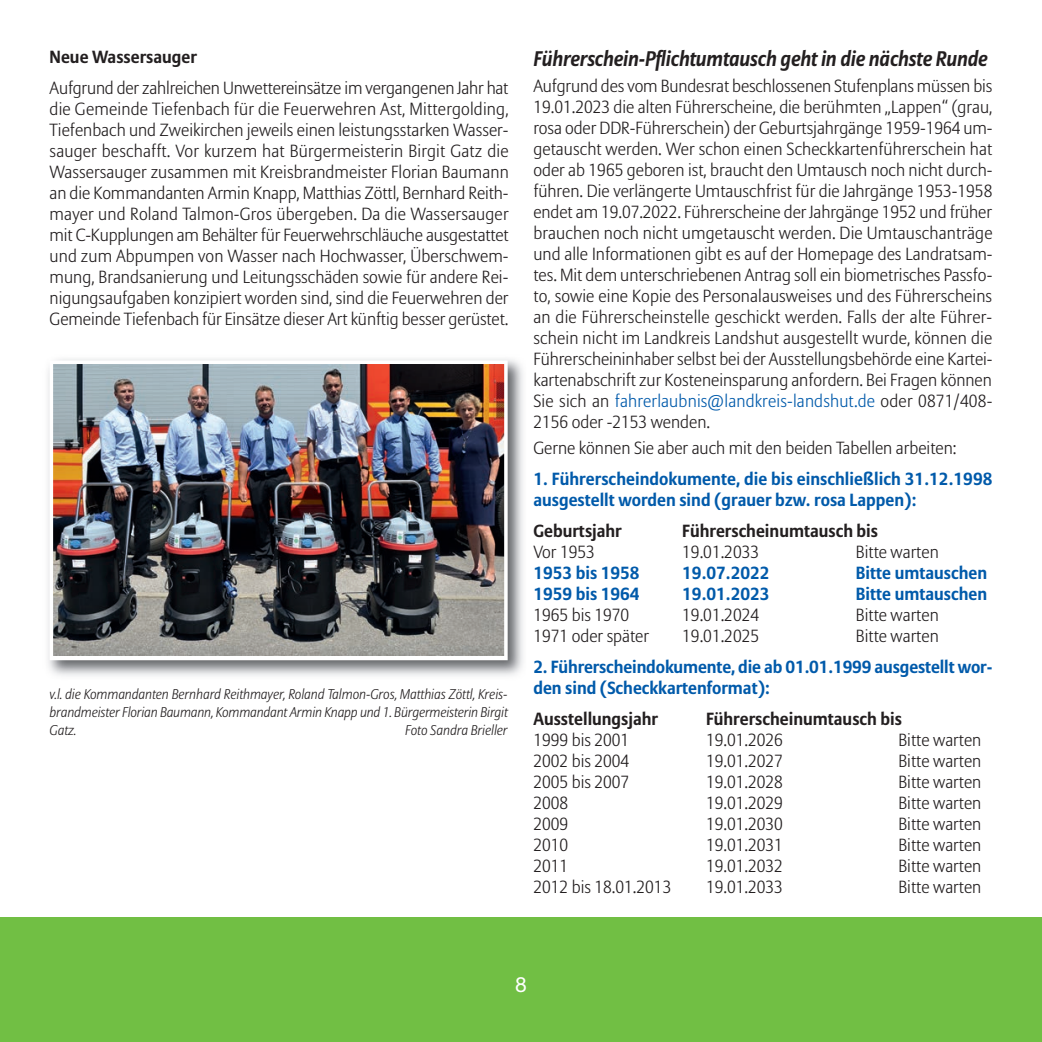
<style>
.page{position:relative;width:1042px;height:1042px;background:#fff}
.page>*{position:absolute;margin:0;border:0;box-sizing:border-box;transform-origin:0 0}
.t1{font:italic 700 21px "Allianz Sans";letter-spacing:-.01em;color:#231f20;scale:.94 1}
.t2{font:21px "Helvetica Neue";color:#fff}
.t3{font:300 17.5px/21px "Allianz Sans";color:#231f20;text-align:justify}
.t4{font:700 17.5px/21px "Allianz Sans";color:#015aaa}
.t5{font:700 17.5px "Allianz Sans";color:#231f20}
.t6{font:italic 300 14px/17.5px "Allianz Sans";letter-spacing:-.01em;color:#231f20;text-align:justify}
.s1{color:#015aaa}
</style>
<div class="page">
<div style="left:0;top:918px;width:1042px;height:124px;background:#71bf44"></div>
<img style="left:47px;top:359px;width:476px;height:317px">
<img style="left:55px;top:365px;width:448px;height:290px">
<div style="left:50px;top:360px;width:458px;height:300px;border:4px solid #fff"></div>
<p class="t5" style="left:50px;top:50px;width:149px">Neue Wassersauger</p>
<p class="t3" style="left:50px;top:79px;width:461px">Aufgrund der zahlreichen Unwettereinsätze im vergangenen Jahr hat die Gemeinde Tiefenbach für die Feuerwehren Ast, Mittergolding, Tiefenbach und Zweikirchen jeweils einen leistungsstarken Wasser&shy;sauger beschafft. Vor kurzem hat Bürgermeisterin Birgit Gatz die Wassersauger zusammen mit Kreisbrandmeister Florian Baumann an die Kommandanten Armin Knapp, Matthias Zöttl, Bernhard Reith&shy;mayer und Roland Talmon-Gros übergeben. Da die Wassersauger mit C-Kupplungen am Behälter für Feuerwehrschläuche ausgestattet und zum Abpumpen von Wasser nach Hochwasser, Überschwem&shy;mung, Brandsanierung und Leitungsschäden sowie für andere Rei&shy;nigungsaufgaben konzipiert worden sind, sind die Feuerwehren der Gemeinde Tiefenbach für Einsätze dieser Art künftig besser gerüstet.</p>
<p class="t6" style="left:50px;top:687px;width:460px">v.l. die Kommandanten Bernhard Reithmayer, Roland Talmon-Gros, Matthias Zöttl, Kreis&shy;brandmeister Florian Baumann, Kommandant Armin Knapp und 1. Bürgermeisterin Birgit Gatz.</p>
<p class="t6" style="left:405px;top:722px;width:104px">Foto Sandra Brieller</p>
<p class="t1" style="left:533px;top:50px;width:485px">Führerschein-Pflichtumtausch geht in die nächste Runde</p>
<p class="t3" style="left:533px;top:77px;width:461px">Aufgrund des vom Bundesrat beschlossenen Stufenplans müssen bis 19.01.2023 die alten Führerscheine, die berühmten „Lappen“ (grau, rosa oder DDR-Führerschein) der Geburtsjahrgänge 1959-1964 um&shy;getauscht werden. Wer schon einen Scheckkartenführerschein hat oder ab 1965 geboren ist, braucht den Umtausch noch nicht durch&shy;führen. Die verlängerte Umtauschfrist für die Jahrgänge 1953-1958 endet am 19.07.2022. Führerscheine der Jahrgänge 1952 und früher brauchen noch nicht umgetauscht werden. Die Umtauschanträge und alle Informationen gibt es auf der Homepage des Landratsam&shy;tes. Mit dem unterschriebenen Antrag soll ein biometrisches Passfo&shy;to, sowie eine Kopie des Personalausweises und des Führerscheins an die Führerscheinstelle geschickt werden. Falls der alte Führer&shy;schein nicht im Landkreis Landshut ausgestellt wurde, können die Führerscheininhaber selbst bei der Ausstellungsbehörde eine Kartei&shy;kartenabschrift zur Kosteneinsparung anfordern. Bei Fragen können Sie sich an <span class="s1">fahrerlaubnis@landkreis-landshut.de</span> oder 0871/408- 2156 oder -2153 wenden.</p>
<p class="t3" style="left:533px;top:438px;width:424px">Gerne können Sie aber auch mit den beiden Tabellen arbeiten:</p>
<p class="t4" style="left:533px;top:469px;width:461px">1. Führerscheindokumente, die bis einschließlich 31.12.1998 ausgestellt worden sind (grauer bzw. rosa Lappen):</p>
<p class="t5" style="left:533px;top:523px;width:90px">Geburtsjahr</p>
<p class="t5" style="left:682px;top:523px;width:197px">Führerscheinumtausch bis</p>
<p class="t3" style="left:533px;top:542px;width:63px">Vor 1953</p>
<p class="t3" style="left:682px;top:542px;width:78px">19.01.2033</p>
<p class="t3" style="left:856px;top:542px;width:84px">Bitte warten</p>
<p class="t4" style="left:533px;top:563px;width:108px">1953 bis 1958</p>
<p class="t4" style="left:682px;top:563px;width:89px">19.07.2022</p>
<p class="t4" style="left:856px;top:563px;width:133px">Bitte umtauschen</p>
<p class="t4" style="left:533px;top:584px;width:108px">1959 bis 1964</p>
<p class="t4" style="left:682px;top:584px;width:89px">19.01.2023</p>
<p class="t4" style="left:856px;top:584px;width:133px">Bitte umtauschen</p>
<p class="t3" style="left:533px;top:605px;width:97px">1965 bis 1970</p>
<p class="t3" style="left:682px;top:605px;width:78px">19.01.2024</p>
<p class="t3" style="left:856px;top:605px;width:84px">Bitte warten</p>
<p class="t3" style="left:533px;top:626px;width:117px">1971 oder später</p>
<p class="t3" style="left:682px;top:626px;width:78px">19.01.2025</p>
<p class="t3" style="left:856px;top:626px;width:84px">Bitte warten</p>
<p class="t4" style="left:533px;top:657px;width:460px">2. Führerscheindokumente, die ab 01.01.1999 ausgestellt wor&shy;den sind (Scheckkartenformat):</p>
<p class="t5" style="left:533px;top:711px;width:126px">Ausstellungsjahr</p>
<p class="t5" style="left:706px;top:711px;width:197px">Führerscheinumtausch bis</p>
<p class="t3" style="left:533px;top:730px;width:97px">1999 bis 2001</p>
<p class="t3" style="left:706px;top:730px;width:78px">19.01.2026</p>
<p class="t3" style="left:898px;top:730px;width:84px">Bitte warten</p>
<p class="t3" style="left:533px;top:751px;width:97px">2002 bis 2004</p>
<p class="t3" style="left:706px;top:751px;width:78px">19.01.2027</p>
<p class="t3" style="left:898px;top:751px;width:84px">Bitte warten</p>
<p class="t3" style="left:533px;top:772px;width:97px">2005 bis 2007</p>
<p class="t3" style="left:706px;top:772px;width:78px">19.01.2028</p>
<p class="t3" style="left:898px;top:772px;width:84px">Bitte warten</p>
<p class="t3" style="left:533px;top:793px;width:36px">2008</p>
<p class="t3" style="left:706px;top:793px;width:78px">19.01.2029</p>
<p class="t3" style="left:898px;top:793px;width:84px">Bitte warten</p>
<p class="t3" style="left:533px;top:814px;width:36px">2009</p>
<p class="t3" style="left:706px;top:814px;width:78px">19.01.2030</p>
<p class="t3" style="left:898px;top:814px;width:84px">Bitte warten</p>
<p class="t3" style="left:533px;top:835px;width:36px">2010</p>
<p class="t3" style="left:706px;top:835px;width:78px">19.01.2031</p>
<p class="t3" style="left:898px;top:835px;width:84px">Bitte warten</p>
<p class="t3" style="left:533px;top:856px;width:36px">2011</p>
<p class="t3" style="left:706px;top:856px;width:78px">19.01.2032</p>
<p class="t3" style="left:898px;top:856px;width:84px">Bitte warten</p>
<p class="t3" style="left:533px;top:877px;width:139px">2012 bis 18.01.2013</p>
<p class="t3" style="left:706px;top:877px;width:78px">19.01.2033</p>
<p class="t3" style="left:898px;top:877px;width:84px">Bitte warten</p>
<p class="t2" style="left:515px;top:977px;width:13px">8</p>
</div>
